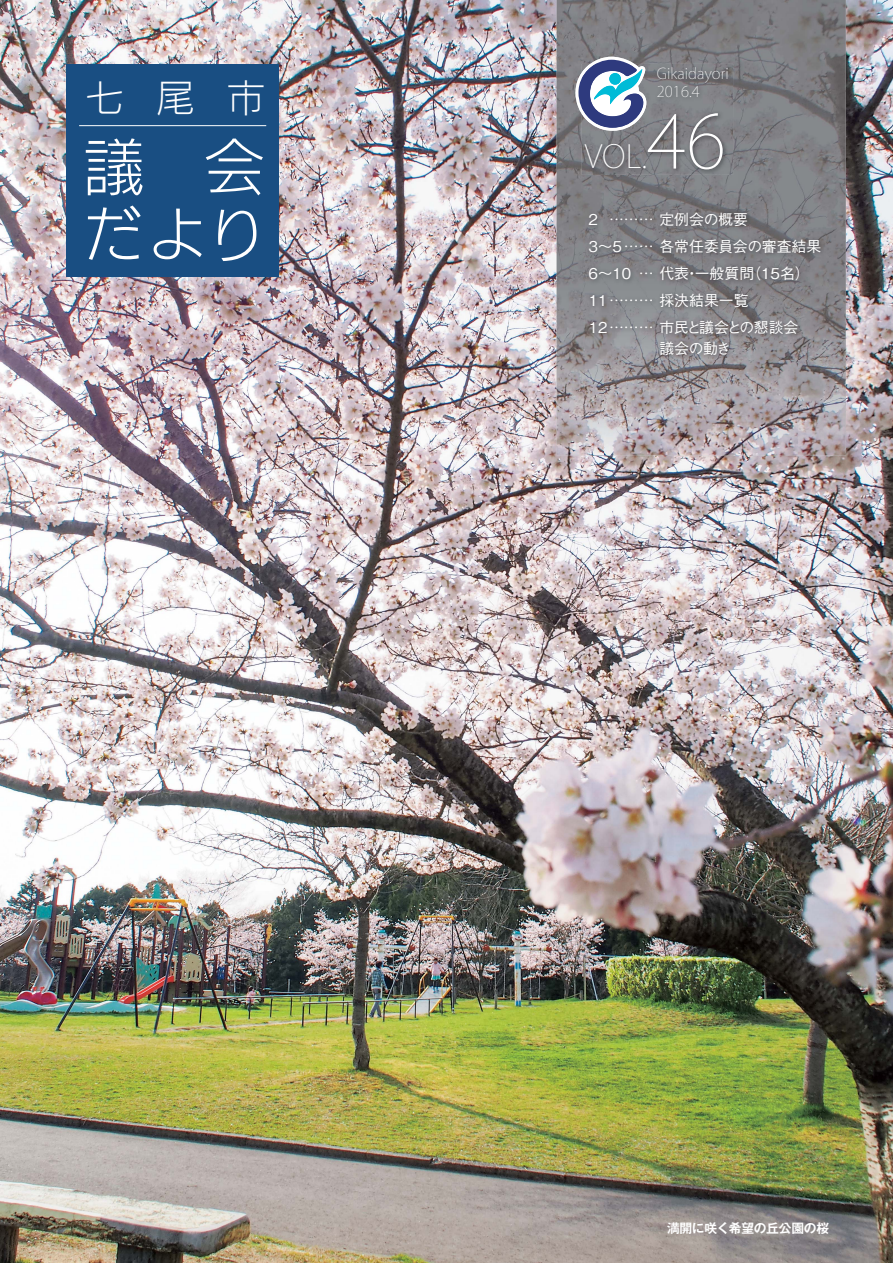
<style>
.page{position:relative;width:893px;height:1263px;background:#fff}
.page>*{position:absolute;margin:0;border:0;box-sizing:border-box;transform-origin:0 0}
.t1{font:73.35px "Koz Go Pro Extra Light 90 pv RKSJ H";color:#fff}
.t2{font:60px/67.5px "New Rodin Pro N L 90 pv RKSJ H";color:#fff}
.t3{font:37.2px "New Rodin Pro N L 90 pv RKSJ H";color:#fff}
.t4{font:31.5px "Koz Go Pro Extra Light 90 pv RKSJ H";color:#fff}
.t5{font:14.85px/26.8px "Gothic BBB Pro Medium 90 pv RKSJ H";color:#fff}
.t6{font:14.85px/18px "Koz Go Pro Extra Light 90 pv RKSJ H";letter-spacing:.005em;color:#fff}
.t7{font:12.75px "Gothic MB101 Pro De Bold 90 pv RKSJ H";letter-spacing:-.025em;color:#fff}
</style>
<div class="page">
<img style="left:0;top:0;width:893px;height:1263px">
<img style="left:557px;top:0;width:289px;height:91px">
<img style="left:557px;top:91px;width:47px;height:364px">
<img style="left:701px;top:91px;width:145px;height:156px">
<img style="left:604px;top:175px;width:97px;height:35px">
<img style="left:798px;top:247px;width:48px;height:208px">
<img style="left:604px;top:360px;width:194px;height:95px">
<div style="left:66px;top:64px;width:212px;height:213px;background:#194e82"></div>
<hr style="left:79px;top:125px;width:187px;height:1px;background:#fff">
<img style="left:582px;top:64px;width:151px;height:111px">
<svg style="left:575px;top:57px;width:71px;height:74px"></svg>
<img style="left:586px;top:210px;width:240px;height:150px">
<h3 class="t3" style="left:86px;top:84px;width:180px">七尾市</h3>
<h2 class="t2" style="left:83px;top:142px;width:185px">議　会だより</h2>
<p class="t6" style="left:657px;top:66px;width:73px">Gikaidayori<br>2016.4</p>
<h1 class="t1" style="left:647px;top:113px;width:80px">46</h1>
<h3 class="t4" style="left:585px;top:145px;width:64px">VOL.</h3>
<p class="t5" style="left:586px;top:208px;width:237px">２ ……… 定例会の概要<br>３～5 …… 各常任委員会の審査結果<br>６～10 … 代表・一般質問（１5名）<br>11 ……… 採決結果一覧<br>12 ……… 市民と議会との懇談会</p>
<p class="t5" style="left:659px;top:337px;width:73px">議会の動き</p>
<p class="t7" style="left:667px;top:1223px;width:164px">満開に咲く希望の丘公園の桜</p>
</div>
